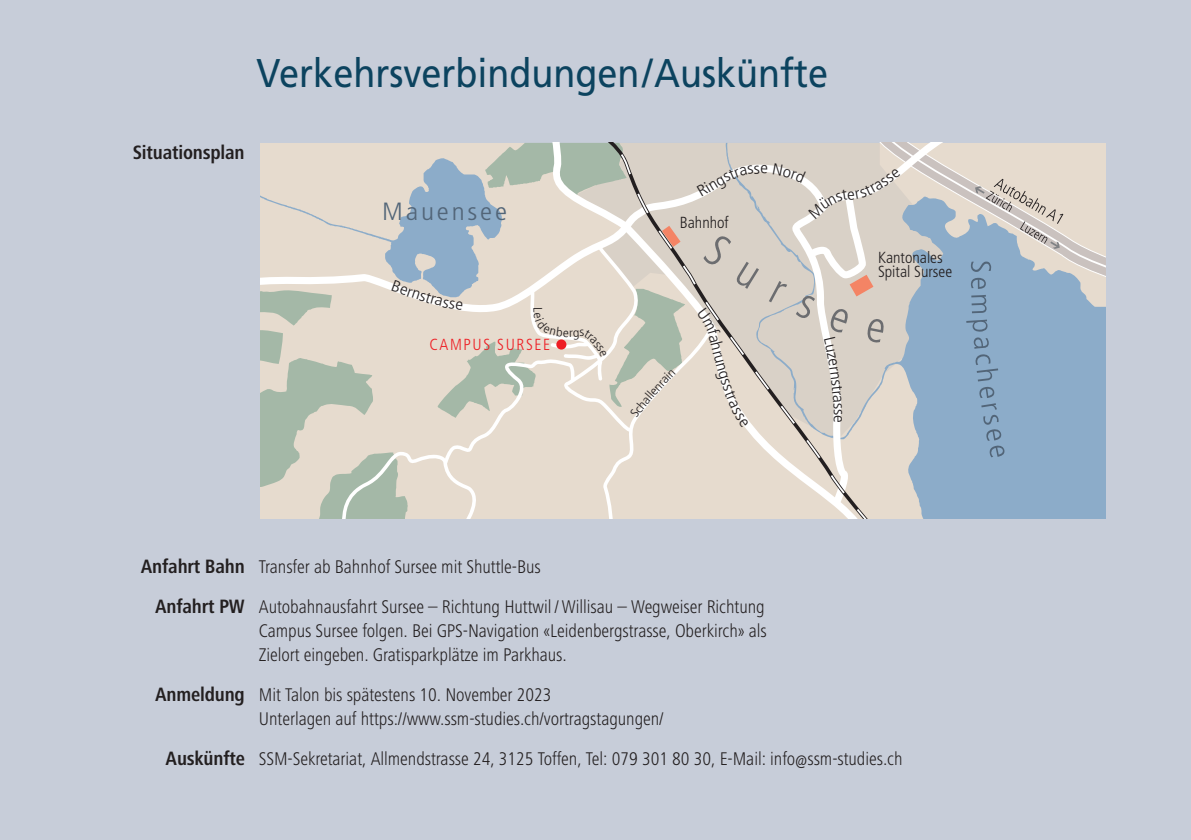
<style>
.page{position:relative;width:1191px;height:840px;background:#fff}
.page>*{position:absolute;margin:0;border:0;box-sizing:border-box;transform-origin:0 0}
.t1{font:40px "Frutiger";color:#0c435f;scale:.9 1}
.t2{font:300 condensed 25px "Frutiger";letter-spacing:.1em;color:#526578;scale:1.13 1}
.t3{font:700 condensed 20px "Frutiger Next LT";letter-spacing:-.01em;color:#231f20}
.t4{font:300 condensed 19px/24px "Frutiger Next LT";letter-spacing:-.005em;color:#231f20}
.t5{font:300 condensed 16px/14.2px "Frutiger";color:#231f20}
.t6{font:300 condensed 16px "Frutiger";letter-spacing:.1em;color:#ee1d23}
.t7{font:300 condensed 16px "Frutiger";color:#231f20;scale:1.13 1}
.s1{font-weight:700;font-size:20px}
</style>
<div class="page">
<div style="left:0;top:0;width:1191px;height:839px;background:#c7cdd9"></div>
<div style="left:967px;top:457px;width:139px;height:61px;background:#8cacc9"></div>
<svg style="left:260px;top:143px;width:707px;height:375px;background:#d3d2c9"></svg>
<svg style="left:589px;top:143px;width:304px;height:375px;background:#dcd6ca"></svg>
<svg style="left:662px;top:226px;width:18px;height:21px"></svg>
<svg style="left:391px;top:280px;width:72px;height:30px;background:#d7d9d8"></svg>
<svg style="left:533px;top:308px;width:74px;height:49px;background:#e9dbd0"></svg>
<svg style="left:630px;top:369px;width:45px;height:48px;background:#e5ddd1"></svg>
<svg style="left:696px;top:143px;width:410px;height:314px;background:#c3c7ca"></svg>
<h1 class="t1" style="left:257px;top:49px;width:636px">Verkehrsverbindungen /Auskünfte</h1>
<p class="t3" style="left:133px;top:141px;width:113px">Situationsplan</p>
<h2 class="t2" style="left:382px;top:197px;width:112px">Mauensee</h2>
<p class="t5" style="left:680px;top:215px;width:50px">Bahnhof</p>
<p class="t6" style="left:429px;top:335px;width:122px">CAMPUS SURSEE</p>
<p class="t7" style="left:848px;top:415px;width:8px;rotate:90deg">e</p>
<p class="t5" style="left:878px;top:250px;width:76px">Kantonales<br>Spital Sursee</p>
<p class="t4" style="left:155px;top:546px;width:611px;line-height:40px;text-indent:-14px"><span class="s1">Anfahrt Bahn</span> Transfer ab Bahnhof Sursee mit Shuttle-Bus<br><span class="s1">Anfahrt PW</span> Autobahnausfahrt Sursee – Richtung Huttwil / Willisau – Wegweiser Richtung</p>
<p class="t4" style="left:259px;top:618px;width:509px">Campus Sursee folgen. Bei GPS-Navigation «Leidenbergstrasse, Oberkirch» als<br>Zielort eingeben. Gratisparkplätze im Parkhaus.</p>
<p class="t4" style="left:259px;top:682px;width:406px;text-indent:-104px"><span class="s1">Anmeldung</span> Mit Talon bis spätestens 10. November 2023<br>Unterlagen auf https://www.ssm-studies.ch/vortragstagungen/</p>
<p class="t4" style="left:166px;top:746px;width:738px"><span class="s1">Auskünfte</span> SSM-Sekretariat, Allmendstrasse 24, 3125 Toffen, Tel: 079 301 80 30, E-Mail: info@ssm-studies.ch</p>
</div>
